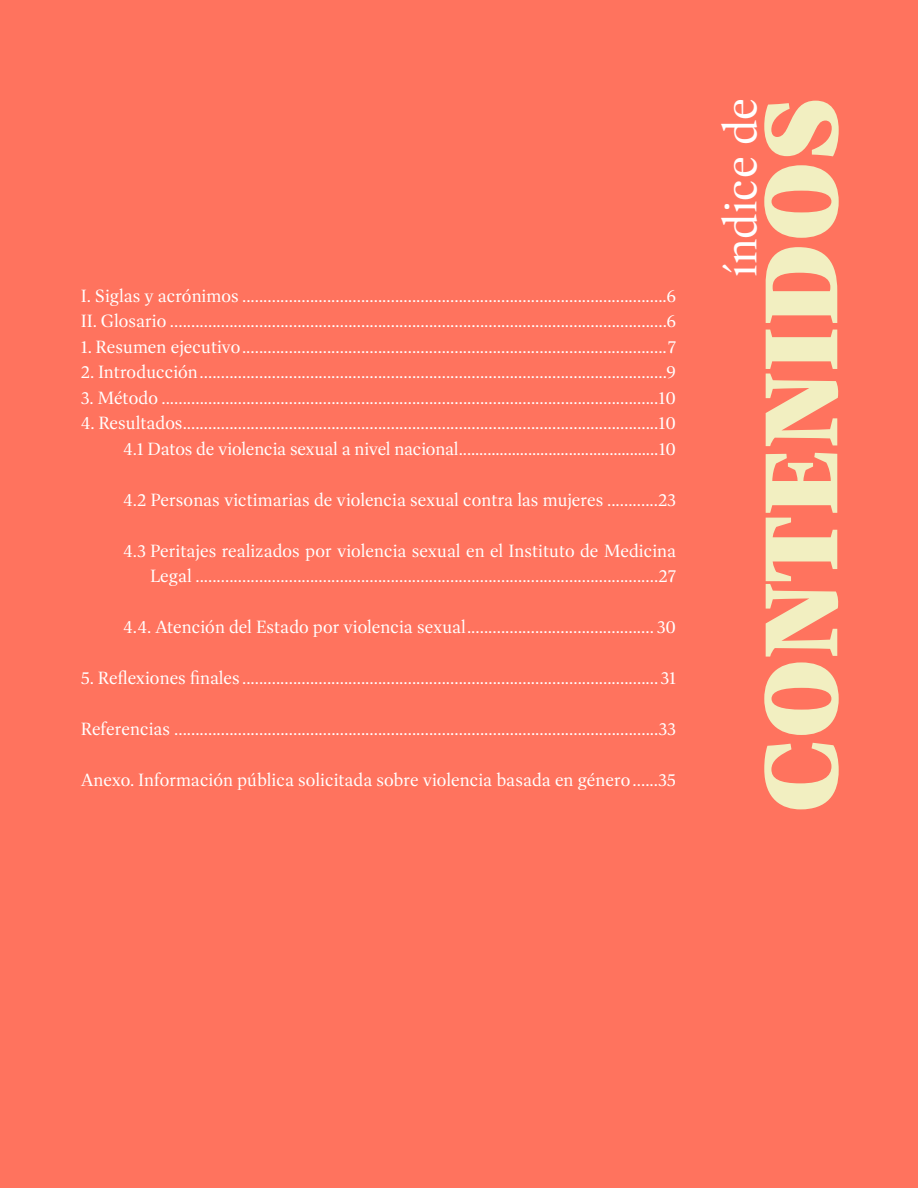
<style>
.page{position:relative;width:918px;height:1188px;background:#ff735e}
.page>*{position:absolute;margin:0;border:0;box-sizing:border-box;transform-origin:0 0}
.t1{font:900 105px "Dashiell Bright";color:#f2efc1}
.t2{font:46.5px "Dashiell Bright";color:#fff}
.t3{font:18px/25.5px "Dashiell Bright";color:#fff;text-align:right}
</style>
<div class="page">
<p class="t3" style="left:81px;top:283px;width:597px;text-align:left">I. Siglas y acrónimos ....................................................................................................6<br>II. Glosario .....................................................................................................................6</p>
<p class="t3" style="left:81px;top:334px;width:597px">1. Resumen ejecutivo....................................................................................................7</p>
<p class="t3" style="left:81px;top:360px;width:597px">2. Introducción..............................................................................................................9</p>
<p class="t3" style="left:81px;top:385px;width:597px">3. Método .....................................................................................................................10</p>
<p class="t3" style="left:81px;top:411px;width:597px">4. Resultados................................................................................................................10<br>4.1 Datos de violencia sexual a nivel nacional.................................................10</p>
<p class="t3" style="left:123px;top:487px;width:554px">4.2 Personas victimarias de violencia sexual contra las mujeres ............23</p>
<p class="t3" style="left:123px;top:538px;width:554px">4.3 Peritajes realizados por violencia sexual en el Instituto de Medicina<br>Legal .............................................................................................................27</p>
<p class="t3" style="left:123px;top:615px;width:554px">4.4. Atención del Estado por violencia sexual............................................ 30</p>
<p class="t3" style="left:81px;top:666px;width:597px">5. Reflexiones finales ..................................................................................................31</p>
<p class="t3" style="left:81px;top:717px;width:597px">Referencias ..................................................................................................................33</p>
<p class="t3" style="left:81px;top:768px;width:597px">Anexo. Información pública solicitada sobre violencia basada en género......35</p>
<h2 class="t2" style="left:713px;top:277px;width:181px;rotate:-90deg">índice de</h2>
<h1 class="t1" style="left:734px;top:813px;width:717px;rotate:-90deg">CONTENIDOS</h1>
</div>
